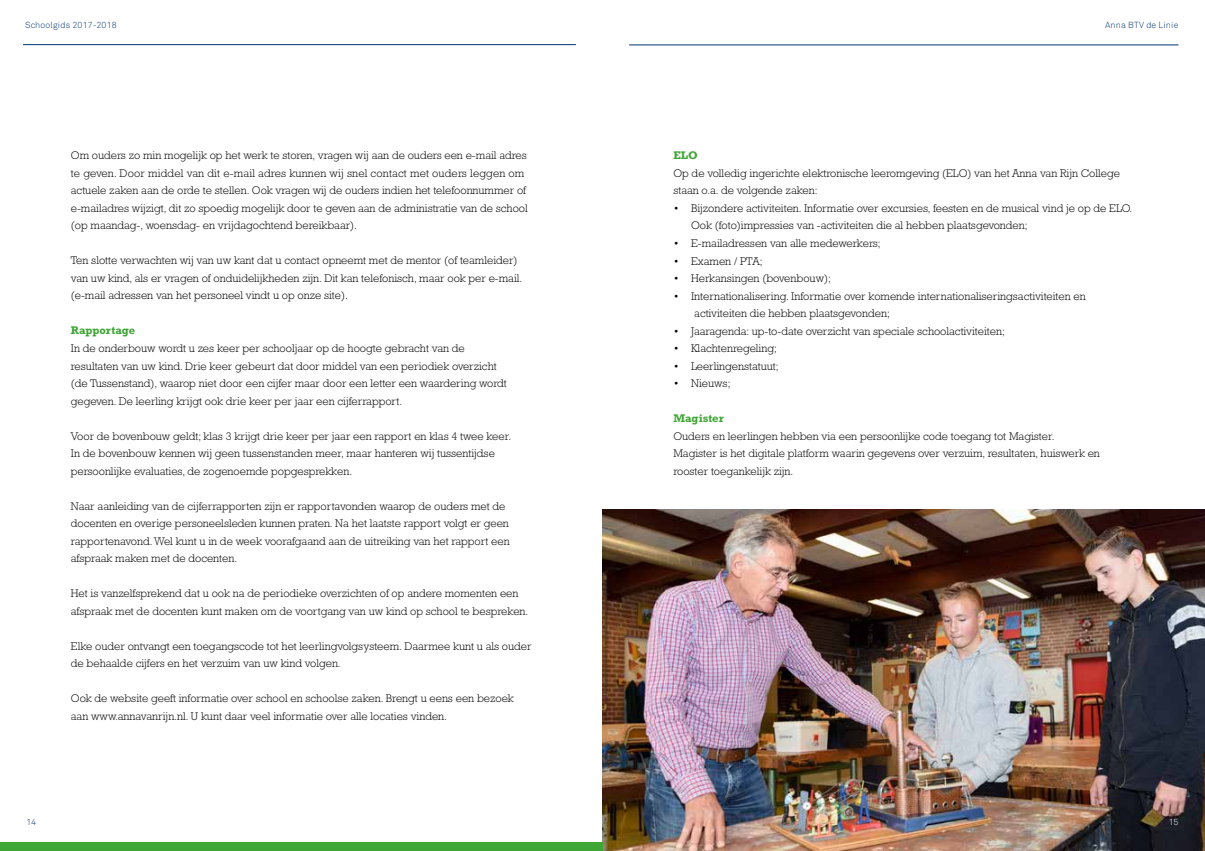
<style>
.page{position:relative;width:1205px;height:851px;background:#fff}
.page>*{position:absolute;margin:0;border:0;box-sizing:border-box;transform-origin:0 0}
.t1{font:300 11.25px/17.5px "Rockwell";color:#000}
.t2{font:700 11.25px "Rockwell";color:#3fa535}
.t3{font:300 8.75px "Akkurat";letter-spacing:.02em;color:#003671}
.t4{font:300 8.75px "Akkurat";color:#fff}
</style>
<div class="page">
<img style="left:602px;top:509px;width:603px;height:341px">
<div style="left:0;top:842px;width:602px;height:8px;background:#3fa535"></div>
<hr style="left:23px;top:44px;width:553px;height:1px;background:#003671">
<hr style="left:629px;top:45px;width:549px;height:1px;background:#003671">
<p class="t3" style="left:25px;top:20px;width:93px">Schoolgids 2017-2018</p>
<p class="t3" style="left:1105px;top:20px;width:75px">Anna BTV de Linie</p>
<p class="t1" style="left:71px;top:147px;width:458px">Om ouders zo min mogelijk op het werk te storen, vragen wij aan de ouders een e-mail adres te geven. Door middel van dit e-mail adres kunnen wij snel contact met ouders leggen om actuele zaken aan de orde te stellen. Ook vragen wij de ouders indien het telefoonnummer of e-mailadres wijzigt, dit zo spoedig mogelijk door te geven aan de administratie van de school (op maandag-, woensdag- en vrijdagochtend bereikbaar).</p>
<p class="t1" style="left:71px;top:252px;width:453px">Ten slotte verwachten wij van uw kant dat u contact opneemt met de mentor (of teamleider) van uw kind, als er vragen of onduidelijkheden zijn. Dit kan telefonisch, maar ook per e-mail. (e-mail adressen van het personeel vindt u op onze site).</p>
<p class="t2" style="left:71px;top:324px;width:66px">Rapportage</p>
<p class="t1" style="left:71px;top:339px;width:437px">In de onderbouw wordt u zes keer per schooljaar op de hoogte gebracht van de resultaten van uw kind. Drie keer gebeurt dat door middel van een periodiek overzicht (de Tussenstand), waarop niet door een cijfer maar door een letter een waardering wordt gegeven. De leerling krijgt ook drie keer per jaar een cijferrapport.</p>
<p class="t1" style="left:71px;top:427px;width:442px">Voor de bovenbouw geldt; klas 3 krijgt drie keer per jaar een rapport en klas 4 twee keer.<br>In de bovenbouw kennen wij geen tussenstanden meer, maar hanteren wij tussentijdse persoonlijke evaluaties, de zogenoemde popgesprekken.</p>
<p class="t1" style="left:71px;top:497px;width:440px">Naar aanleiding van de cijferrapporten zijn er rapportavonden waarop de ouders met de docenten en overige personeelsleden kunnen praten. Na het laatste rapport volgt er geen rapportenavond. Wel kunt u in de week voorafgaand aan de uitreiking van het rapport een afspraak maken met de docenten.</p>
<p class="t1" style="left:71px;top:584px;width:459px">Het is vanzelfsprekend dat u ook na de periodieke overzichten of op andere momenten een afspraak met de docenten kunt maken om de voortgang van uw kind op school te bespreken.</p>
<p class="t1" style="left:71px;top:637px;width:462px">Elke ouder ontvangt een toegangscode tot het leerlingvolgsysteem. Daarmee kunt u als ouder de behaalde cijfers en het verzuim van uw kind volgen.</p>
<p class="t1" style="left:71px;top:689px;width:444px">Ook de website geeft informatie over school en schoolse zaken. Brengt u eens een bezoek aan www.annavanrijn.nl. U kunt daar veel informatie over alle locaties vinden.</p>
<p class="t3" style="left:27px;top:816px;width:11px">14</p>
<p class="t2" style="left:673px;top:149px;width:26px">ELO</p>
<p class="t1" style="left:673px;top:164px;width:448px">Op de volledig ingerichte elektronische leeromgeving (ELO) van het Anna van Rijn College staan o.a. de volgende zaken:</p>
<p class="t1" style="left:691px;top:199px;width:443px;text-indent:-18px">• Bijzondere activiteiten. Informatie over excursies, feesten en de musical vind je op de ELO.<br>Ook (foto)impressies van -activiteiten die al hebben plaatsgevonden;</p>
<p class="t1" style="left:673px;top:234px;width:209px">• E-mailadressen van alle medewerkers;</p>
<p class="t1" style="left:673px;top:252px;width:91px">• Examen / PTA;</p>
<p class="t1" style="left:673px;top:269px;width:159px">• Herkansingen (bovenbouw);</p>
<p class="t1" style="left:694px;top:287px;width:393px;text-indent:-21px">• Internationalisering. Informatie over komende internationaliseringsactiviteiten en activiteiten die hebben plaatsgevonden;</p>
<p class="t1" style="left:673px;top:322px;width:333px">• Jaaragenda: up-to-date overzicht van speciale schoolactiviteiten;</p>
<p class="t1" style="left:673px;top:339px;width:105px">• Klachtenregeling;</p>
<p class="t1" style="left:673px;top:357px;width:107px">• Leerlingenstatuut;</p>
<p class="t1" style="left:673px;top:374px;width:59px">• Nieuws;</p>
<p class="t2" style="left:673px;top:411px;width:52px">Magister</p>
<p class="t1" style="left:673px;top:427px;width:428px">Ouders en leerlingen hebben via een persoonlijke code toegang tot Magister.<br>Magister is het digitale platform waarin gegevens over verzuim, resultaten, huiswerk en rooster toegankelijk zijn.</p>
<p class="t4" style="left:1169px;top:816px;width:11px">15</p>
</div>
